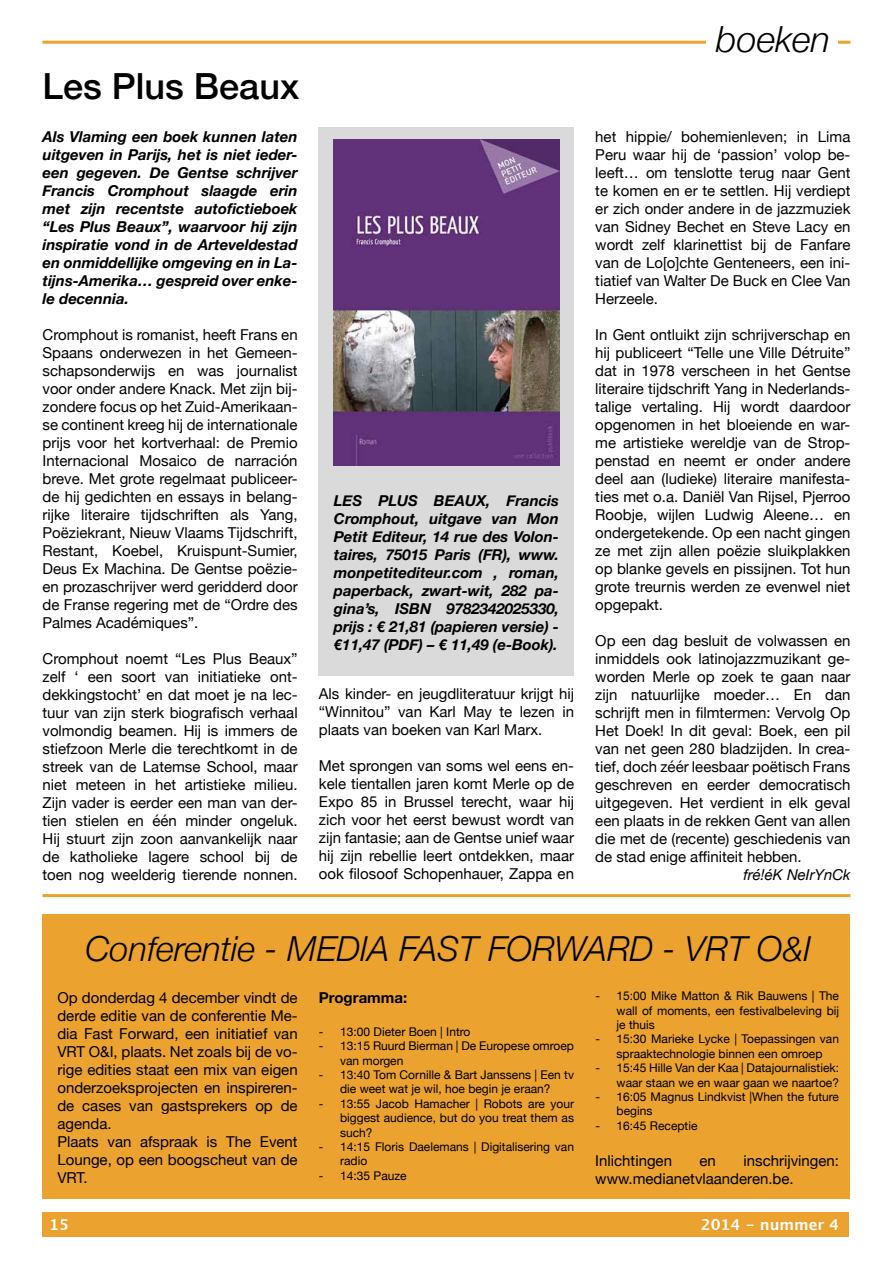
<style>
.page{position:relative;width:893px;height:1263px;background:#fff}
.page>*{position:absolute;margin:0;border:0;box-sizing:border-box;transform-origin:0 0}
.t1{font:500 36px "Helvetica Neue";color:#000}
.t2{font:italic 300 36px "Helvetica Neue";color:#000}
.t3{font:italic 300 34.5px "Helvetica Neue";color:#000}
.t4{font:15px/18px "Helvetica Neue";color:#000;text-align:justify}
.t5{font:italic 700 15px/18px "Helvetica Neue";color:#000;text-align:justify}
.t6{font:700 15px "Lucida Grande";color:#fff}
.t7{font:italic 15px "Helvetica Neue";color:#000}
.t8{font:700 15px "Helvetica Neue";color:#000}
.t9{font:12px/14.4px "Helvetica Neue";color:#000}
</style>
<div class="page">
<div style="left:43px;top:1212px;width:806px;height:25px;background:#eba22e"></div>
<hr style="left:43px;top:41px;width:807px;height:3px;background:#eba22e">
<div style="left:707px;top:25px;width:131px;height:30px;background:#fff"></div>
<div style="left:319px;top:128px;width:255px;height:548px;background:#dadada"></div>
<img style="left:334px;top:139px;width:225px;height:327px">
<div style="left:43px;top:914px;width:807px;height:285px;background:#eba22e"></div>
<hr style="left:43px;top:894px;width:807px;height:3px;background:#eba22e">
<h1 class="t1" style="left:43px;top:57px;width:258px">Les Plus Beaux</h1>
<p class="t5" style="left:43px;top:128px;width:257px">Als Vlaming een boek kunnen laten uitgeven in Parijs, het is niet ieder&shy;een gegeven. De Gentse schrijver Francis Cromphout slaagde erin met zijn recentste autofictieboek “Les Plus Beaux”, waarvoor hij zijn inspiratie vond in de Arteveldestad en onmiddellijke omgeving en in La&shy;tijns-Amerika… gespreid over enke&shy;le decennia.</p>
<p class="t4" style="left:43px;top:327px;width:257px">Cromphout is romanist, heeft Frans en Spaans onderwezen in het Gemeen&shy;schapsonderwijs en was journalist voor onder andere Knack. Met zijn bij&shy;zondere focus op het Zuid-Amerikaan&shy;se continent kreeg hij de internationale prijs voor het kortverhaal: de Premio Internacional Mosaico de narración breve. Met grote regelmaat publiceer&shy;de hij gedichten en essays in belang&shy;rijke literaire tijdschriften als Yang, Poëziekrant, Nieuw Vlaams Tijdschrift, Restant, Koebel, Kruispunt-Sumier, Deus Ex Machina. De Gentse poëzie&shy;en prozaschrijver werd geridderd door de Franse regering met de “Ordre des Palmes Académiques”.</p>
<p class="t4" style="left:43px;top:651px;width:257px">Cromphout noemt “Les Plus Beaux” zelf ‘ een soort van initiatieke ont&shy;dekkingstocht’ en dat moet je na lec&shy;tuur van zijn sterk biografisch verhaal volmondig beamen. Hij is immers de stiefzoon Merle die terechtkomt in de streek van de Latemse School, maar niet meteen in het artistieke milieu.<br>Zijn vader is eerder een man van der&shy;tien stielen en één minder ongeluk.<br>Hij stuurt zijn zoon aanvankelijk naar de katholieke lagere school bij de toen nog weelderig tierende nonnen.</p>
<p class="t5" style="left:334px;top:492px;width:227px">LES PLUS BEAUX, Francis Cromphout, uitgave van Mon Petit Editeur, 14 rue des Volon&shy;taires, 75015 Paris (FR), www. monpetitediteur.com , roman, paperback, zwart-wit, 282 pa&shy;gina’s, ISBN 9782342025330, prijs : € 21,81 (papieren versie) - €11,47 (PDF) – € 11,49 (e-Book).</p>
<p class="t4" style="left:319px;top:685px;width:257px">Als kinder- en jeugdliteratuur krijgt hij “Winnitou” van Karl May te lezen in plaats van boeken van Karl Marx.</p>
<p class="t4" style="left:319px;top:757px;width:257px">Met sprongen van soms wel eens en&shy;kele tientallen jaren komt Merle op de Expo 85 in Brussel terecht, waar hij zich voor het eerst bewust wordt van zijn fantasie; aan de Gentse unief waar hij zijn rebellie leert ontdekken, maar ook filosoof Schopenhauer, Zappa en</p>
<h1 class="t2" style="left:716px;top:10px;width:116px">boeken</h1>
<p class="t4" style="left:595px;top:128px;width:257px">het hippie/ bohemienleven; in Lima Peru waar hij de ‘passion’ volop be&shy;leeft… om tenslotte terug naar Gent te komen en er te settlen. Hij verdiept er zich onder andere in de jazzmuziek van Sidney Bechet en Steve Lacy en wordt zelf klarinettist bij de Fanfare van de Lo[o]chte Genteneers, een ini&shy;tiatief van Walter De Buck en Clee Van Herzeele.</p>
<p class="t4" style="left:595px;top:326px;width:257px">In Gent ontluikt zijn schrijverschap en hij publiceert “Telle une Ville Détruite” dat in 1978 verscheen in het Gentse literaire tijdschrift Yang in Nederlands&shy;talige vertaling. Hij wordt daardoor opgenomen in het bloeiende en war&shy;me artistieke wereldje van de Strop&shy;penstad en neemt er onder andere deel aan (ludieke) literaire manifesta&shy;ties met o.a. Daniël Van Rijsel, Pjerroo Roobje, wijlen Ludwig Aleene… en ondergetekende. Op een nacht gingen ze met zijn allen poëzie sluikplakken op blanke gevels en pissijnen. Tot hun grote treurnis werden ze evenwel niet opgepakt.</p>
<p class="t4" style="left:595px;top:632px;width:257px">Op een dag besluit de volwassen en inmiddels ook latinojazzmuzikant ge&shy;worden Merle op zoek te gaan naar zijn natuurlijke moeder… En dan schrijft men in filmtermen: Vervolg Op Het Doek! In dit geval: Boek, een pil van net geen 280 bladzijden. In crea&shy;tief, doch zéér leesbaar poëtisch Frans geschreven en eerder democratisch uitgegeven. Het verdient in elk geval een plaats in de rekken Gent van allen die met de (recente) geschiedenis van de stad enige affiniteit hebben.</p>
<p class="t7" style="left:743px;top:864px;width:108px">fré!éK NeIrYnCk</p>
<h2 class="t3" style="left:85px;top:921px;width:727px">Conferentie - MEDIA FAST FORWARD - VRT O&amp;I</h2>
<p class="t8" style="left:319px;top:986px;width:90px">Programma:</p>
<p class="t9" style="left:319px;top:1025px;width:153px">- 13:00 Dieter Boen | Intro</p>
<p class="t9" style="left:340px;top:1039px;width:235px;text-indent:-21px">- 13:15 Ruurd Bierman | De Europese omroep van morgen</p>
<p class="t9" style="left:319px;top:1068px;width:257px;text-align:center">- 13:40 Tom Cornille &amp; Bart Janssens | Een tv die weet wat je wil, hoe begin je eraan?</p>
<p class="t9" style="left:340px;top:1097px;width:235px;text-align:justify;text-indent:-21px">- 13:55 Jacob Hamacher | Robots are your biggest audience, but do you treat them as such?</p>
<p class="t9" style="left:340px;top:1140px;width:235px;text-indent:-21px">- 14:15 Floris Daelemans | Digitalisering van radio</p>
<p class="t9" style="left:319px;top:1169px;width:89px">- 14:35 Pauze</p>
<p class="t9" style="left:617px;top:989px;width:224px;text-align:justify;text-indent:-21px">- 15:00 Mike Matton &amp; Rik Bauwens | The wall of moments, een festivalbeleving bij je thuis</p>
<p class="t9" style="left:595px;top:1032px;width:245px;text-align:center">- 15:30 Marieke Lycke | Toepassingen van spraaktechnologie binnen een omroep</p>
<p class="t9" style="left:595px;top:1061px;width:245px;text-align:right">- 15:45 Hille Van der Kaa | Datajournalistiek: waar staan we en waar gaan we naartoe?</p>
<p class="t9" style="left:617px;top:1090px;width:224px;text-indent:-21px">- 16:05 Magnus Lindkvist |When the future begins</p>
<p class="t9" style="left:595px;top:1119px;width:104px">- 16:45 Receptie</p>
<p class="t4" style="left:595px;top:1152px;width:78px">Inlichtingen</p>
<p class="t4" style="left:700px;top:1152px;width:18px">en</p>
<p class="t4" style="left:57px;top:989px;width:242px;text-align:left">Op donderdag 4 december vindt de derde editie van de conferentie Me&shy;dia Fast Forward, een initiatief van<br>VRT O&amp;I, plaats. Net zoals bij de vo&shy;rige edities staat een mix van eigen onderzoeksprojecten en inspireren&shy;de cases van gastsprekers op de agenda.<br>Plaats van afspraak is The Event<br>Lounge, op een boogscheut van de<br>VRT.</p>
<p class="t4" style="left:595px;top:1152px;width:245px;text-indent:148px">inschrijvingen: www.medianetvlaanderen.be.</p>
<p class="t6" style="left:49px;top:1213px;width:21px">15</p>
<p class="t6" style="left:701px;top:1213px;width:140px">2014 - nummer 4</p>
</div>
